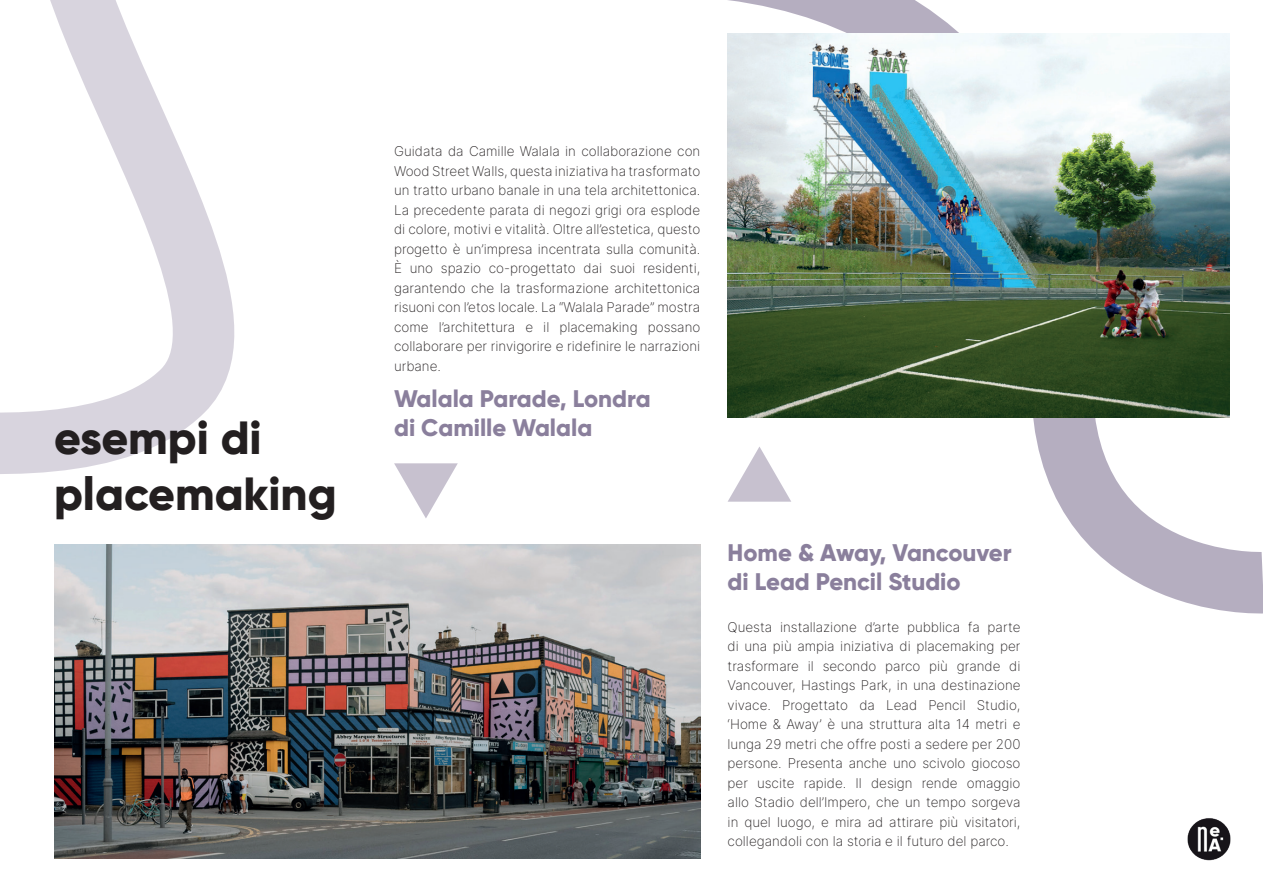
<style>
.page{position:relative;width:1263px;height:893px;background:#fff}
.page>*{position:absolute;margin:0;border:0;box-sizing:border-box;transform-origin:0 0}
.t1{font:800 46.5px/55.8px "Gilroy";color:#231f20}
.t2{font:800 24px/28.8px "Gilroy";color:#8a7f9c}
.t3{font:13.5px/19.5px "Inter";color:#231f20;text-align:justify}
</style>
<div class="page">
<svg style="left:700px;top:0;width:563px;height:615px"></svg>
<svg style="left:0;top:0;width:235px;height:474px"></svg>
<img style="left:54px;top:544px;width:646px;height:314px">
<svg style="left:394px;top:463px;width:64px;height:55px"></svg>
<svg style="left:728px;top:446px;width:63px;height:56px"></svg>
<img style="left:728px;top:33px;width:501px;height:384px">
<img style="left:1187px;top:818px;width:44px;height:43px">
<h1 class="t1" style="left:54px;top:410px;width:284px">esempi di placemaking</h1>
<p class="t3" style="left:394px;top:141px;width:308px">Guidata da Camille Walala in collaborazione con Wood Street Walls, questa iniziativa ha trasformato un tratto urbano banale in una tela architettonica.<br>La precedente parata di negozi grigi ora esplode di colore, motivi e vitalità. Oltre all’estetica, questo progetto è un’impresa incentrata sulla comunità.<br>È uno spazio co-progettato dai suoi residenti, garantendo che la trasformazione architettonica risuoni con l’etos locale. La “Walala Parade” mostra come l’architettura e il placemaking possano collaborare per rinvigorire e ridefinire le narrazioni urbane.</p>
<h2 class="t2" style="left:394px;top:384px;width:258px">Walala Parade, Londra di Camille Walala</h2>
<h2 class="t2" style="left:728px;top:538px;width:286px">Home &amp; Away, Vancouver di Lead Pencil Studio</h2>
<p class="t3" style="left:728px;top:617px;width:294px">Questa installazione d’arte pubblica fa parte di una più ampia iniziativa di placemaking per trasformare il secondo parco più grande di Vancouver, Hastings Park, in una destinazione vivace. Progettato da Lead Pencil Studio, ‘Home &amp; Away’ è una struttura alta 14 metri e lunga 29 metri che offre posti a sedere per 200 persone. Presenta anche uno scivolo giocoso per uscite rapide. Il design rende omaggio allo Stadio dell’Impero, che un tempo sorgeva in quel luogo, e mira ad attirare più visitatori, collegandoli con la storia e il futuro del parco.</p>
</div>
